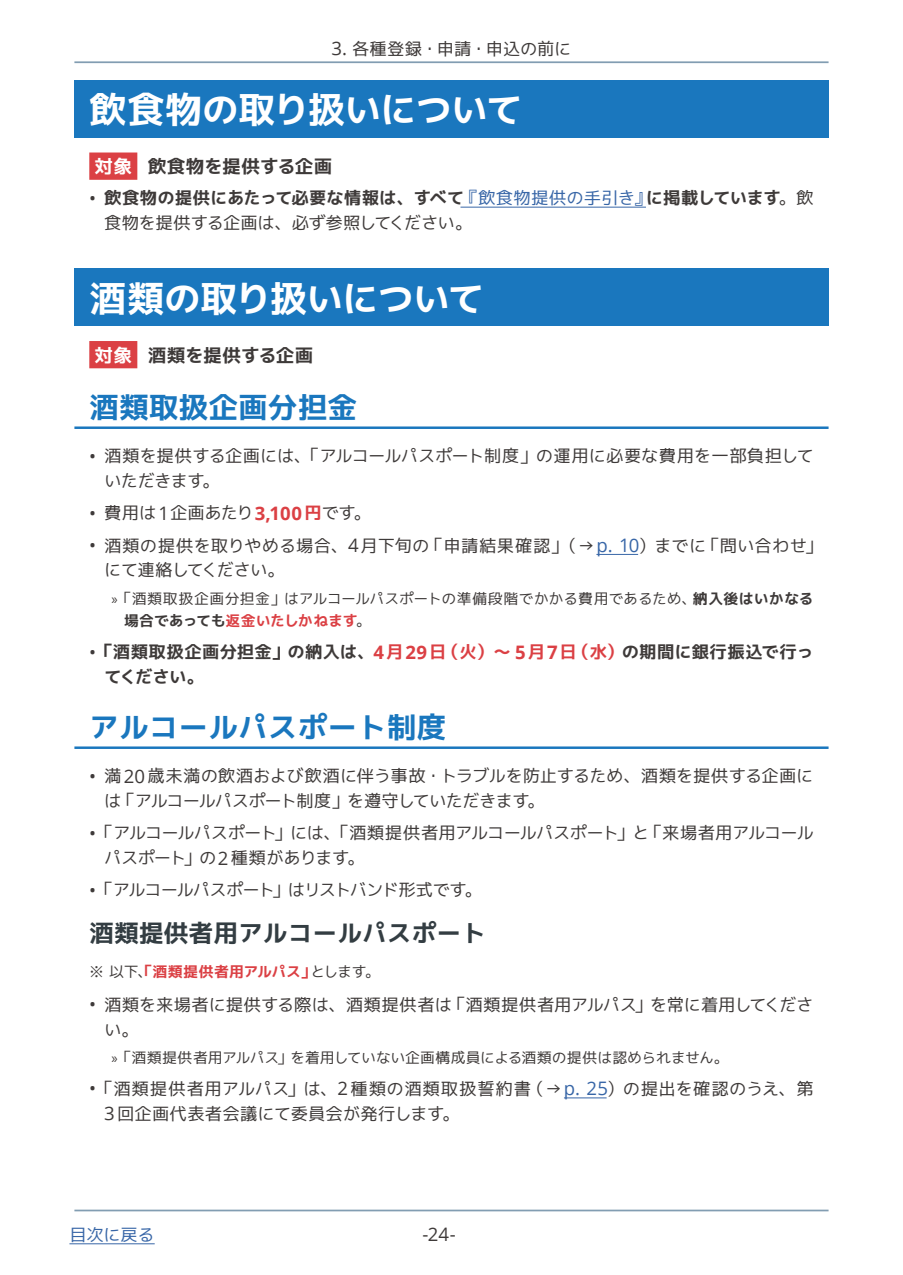
<style>
.page{position:relative;width:903px;height:1275px;background:#fff}
.page>*{position:absolute;margin:0;border:0;box-sizing:border-box;transform-origin:0 0}
.t1{font:37.27px "mplus 2 p bold";letter-spacing:-.045em;color:#fff}
.t2{font:29.75px "mplus 2 p bold";color:#1a77be}
.t3{font:24.85px "mplus 2 p bold";color:#333d42}
.t4{font:18.55px "mplus 2 p bold";color:#3e3a39}
.t5{font:18.55px "Open Sans";color:#3e3a39}
.t6{font:18.55px "mplus 2 p bold";color:#fff}
.t7{font:17.32px/24.8px "mplus 2 p regular";letter-spacing:-.02em;color:#3e3a39}
.t8{font:17.32px/24.8px "mplus 2 p bold";color:#3e3a39}
.t9{font:17.32px/24.8px "mplus 2 p regular";letter-spacing:.015em;color:#3e3a39}
.t10{font:17.32px/24.8px "mplus 2 p regular";letter-spacing:.01em;color:#3e3a39}
.t11{font:17.32px "mplus 2 p regular";letter-spacing:-.065em;color:#3e3a39}
.t12{font:17.32px/24.8px "mplus 2 p regular";letter-spacing:-.045em;color:#3e3a39}
.t13{font:17.32px "mplus 2 p regular";letter-spacing:-.04em;color:#3e3a39}
.t14{font:17.32px "mplus 2 p regular";letter-spacing:.03em;color:#3e3a39}
.t15{font:17.32px "mplus 2 p regular";letter-spacing:.005em;color:#3866a7}
.t16{font:17.32px "mplus 2 p bold";letter-spacing:-.035em;color:#3e3a39}
.t17{font:17.32px "mplus 2 p bold";color:#db4044}
.t18{font:14.88px "mplus 2 p regular";letter-spacing:-.01em;color:#3e3a39}
.t19{font:14.88px "mplus 2 p bold";letter-spacing:-.01em;color:#db4044}
.t20{font:14.88px "mplus 2 p bold";letter-spacing:.01em;color:#3e3a39}
.s1{font-family:"Open Sans";font-size:18.55px}
.s2{font-family:"mplus 2 p regular"}
.s3{font-family:"Open Sans";font-weight:700;font-size:18.55px;color:#db4044}
.s4{font-family:"mplus 2 p bold";color:#db4044}
.s5{font-family:"Open Sans";font-size:18.55px;color:#3866a7}
.s6{font-family:"Myriad Pro"}
.s7{color:#3e3a39}
.s8{font-family:"mplus 2 p regular";color:#3e3a39}
.s9{color:#db4044}
.s10{font-family:"Open Sans";font-weight:700;font-size:18.55px}
</style>
<div class="page">
<hr style="left:74px;top:61px;width:754px;height:2px;background:#829db2">
<hr style="left:74px;top:1210px;width:754px;height:1px;background:#829db2">
<hr style="left:69px;top:1243px;width:86px;height:1px;background:#3866a7">
<div style="left:74px;top:80px;width:754px;height:57px;background:#1a77be"></div>
<div style="left:89px;top:152px;width:48px;height:28px;background:#db4044"></div>
<hr style="left:460px;top:207px;width:186px;height:1px;background:#3866a7">
<div style="left:74px;top:269px;width:754px;height:57px;background:#1a77be"></div>
<div style="left:89px;top:341px;width:48px;height:27px;background:#db4044"></div>
<hr style="left:74px;top:426px;width:754px;height:3px;background:#1a77be">
<hr style="left:596px;top:554px;width:42px;height:1px;background:#3866a7">
<hr style="left:74px;top:746px;width:754px;height:3px;background:#1a77be">
<hr style="left:564px;top:1097px;width:43px;height:1px;background:#3866a7">
<p class="t7" style="left:331px;top:36px;width:241px"><span class="s1">3.</span> 各種登録・申請・申込の前に</p>
<h1 class="t1" style="left:89px;top:83px;width:435px">飲食物の取り扱いについて</h1>
<p class="t4" style="left:148px;top:153px;width:186px">飲食物を提供する企画</p>
<p class="t6" style="left:94px;top:153px;width:39px">対象</p>
<p class="t15" style="left:460px;top:186px;width:192px">『飲食物提供の手引き』</p>
<p class="t8" style="left:89px;top:186px;width:376px"><span class="s1">•</span> 飲食物の提供にあたって必要な情報は、すべて</p>
<p class="t13" style="left:104px;top:210px;width:370px">食物を提供する企画は、必ず参照してください。</p>
<p class="t16" style="left:646px;top:186px;width:169px">に掲載しています<span class="s2">。飲</span></p>
<h1 class="t1" style="left:89px;top:272px;width:397px">酒類の取り扱いについて</h1>
<p class="t4" style="left:148px;top:342px;width:167px">酒類を提供する企画</p>
<p class="t6" style="left:94px;top:342px;width:39px">対象</p>
<h2 class="t2" style="left:89px;top:386px;width:269px">酒類取扱企画分担金</h2>
<p class="t7" style="left:104px;top:443px;width:711px;text-indent:-15px"><span class="s1">•</span> 酒類を提供する企画には、「アルコールパスポート制度」の運用に必要な費用を一部負担していただきます。</p>
<p class="t7" style="left:89px;top:500px;width:283px"><span class="s1">•</span> 費用は<span class="s1">1</span>企画あたり<span class="s3">3,100</span> <span class="s4">円</span>です。</p>
<p class="t7" style="left:702px;top:533px;width:122px">「問い合わせ「</p>
<p class="t7" style="left:104px;top:533px;width:327px;text-indent:-15px"><span class="s1">•</span> 酒類の提供を取りやめる場合、<span class="s1">4</span>月下旬のにて連絡してください。</p>
<p class="t14" style="left:426px;top:533px;width:282px">「申請結果確認」（→<span class="s5">p. 10</span>）までに</p>
<p class="t18" style="left:112px;top:588px;width:586px"><span class="s6">»</span>「酒類取扱企画分担金」はアルコールパスポートの準備段階でかかる費用であるため、</p>
<p class="t19" style="left:124px;top:610px;width:248px"><span class="s7">場合であっても</span>返金いたしかねます<span class="s8">。</span></p>
<p class="t8" style="left:572px;top:639px;width:243px"><span class="s9">（水）</span>の期間に銀行振込で行っ</p>
<p class="t20" style="left:693px;top:588px;width:122px">納入後はいかなる</p>
<p class="t17" style="left:442px;top:640px;width:136px">（火）～ <span class="s10">5</span>月<span class="s10">7</span>日</p>
<p class="t8" style="left:104px;top:639px;width:344px;text-indent:-15px"><span class="s1">•</span> 「酒類取扱企画分担金」の納入は、<span class="s3">4</span><span class="s9">月</span><span class="s3">29</span><span class="s9">日</span>てください。</p>
<h2 class="t2" style="left:89px;top:706px;width:359px">アルコールパスポート制度</h2>
<p class="t7" style="left:118px;top:763px;width:698px;text-indent:-28px"><span class="s1">•</span> 満<span class="s1">20</span>歳未満の飲酒および飲酒に伴う事故・トラブルを防止するため、酒類を提供する企画に「アルコールパスポート制度」を遵守していただきます。</p>
<p class="t7" style="left:104px;top:788px;width:19px">は</p>
<p class="t12" style="left:184px;top:820px;width:183px;text-indent:-94px"><span class="s1">•</span> 「アルコールパスポート<br>」の<span class="s1">2</span>種類があります。</p>
<p class="t7" style="left:274px;top:820px;width:346px">」には、「酒類提供者用アルコールパスポート</p>
<p class="t7" style="left:645px;top:820px;width:170px">「来場者用アルコール</p>
<p class="t7" style="left:616px;top:820px;width:35px">」と</p>
<p class="t7" style="left:104px;top:845px;width:84px">パスポート</p>
<p class="t11" style="left:89px;top:878px;width:187px"><span class="s1">•</span> 「アルコールパスポート</p>
<h3 class="t3" style="left:89px;top:916px;width:398px">酒類提供者用アルコールパスポート</h3>
<p class="t18" style="left:310px;top:961px;width:71px">とします。</p>
<p class="t11" style="left:272px;top:878px;width:211px">」はリストバンド形式です。</p>
<p class="t19" style="left:89px;top:961px;width:228px"><span class="s8">※ 以下、</span>「酒類提供者用アルパス」</p>
<p class="t7" style="left:634px;top:992px;width:181px">」を常に着用してくださ</p>
<p class="t7" style="left:448px;top:992px;width:191px">「酒類提供者用アルパス</p>
<p class="t10" style="left:104px;top:992px;width:349px;text-indent:-15px"><span class="s1">•</span> 酒類を来場者に提供する際は、酒類提供者はい。</p>
<p class="t18" style="left:277px;top:1047px;width:453px">」を着用していない企画構成員による酒類の提供は認められません。</p>
<p class="t18" style="left:112px;top:1047px;width:169px"><span class="s6">»</span>「酒類提供者用アルパス</p>
<p class="t9" style="left:104px;top:1076px;width:428px;text-indent:-15px"><span class="s1">•</span> 「酒類提供者用アルパス」は、<span class="s1">2</span>種類の酒類取扱誓約書<br><span class="s1">3</span>回企画代表者会議にて委員会が発行します。</p>
<p class="t10" style="left:527px;top:1076px;width:288px">（→<span class="s5">p. 25</span>）の提出を確認のうえ、第</p>
<p class="t15" style="left:69px;top:1222px;width:87px">目次に戻る</p>
<p class="t5" style="left:422px;top:1222px;width:35px">-24-</p>
</div>
